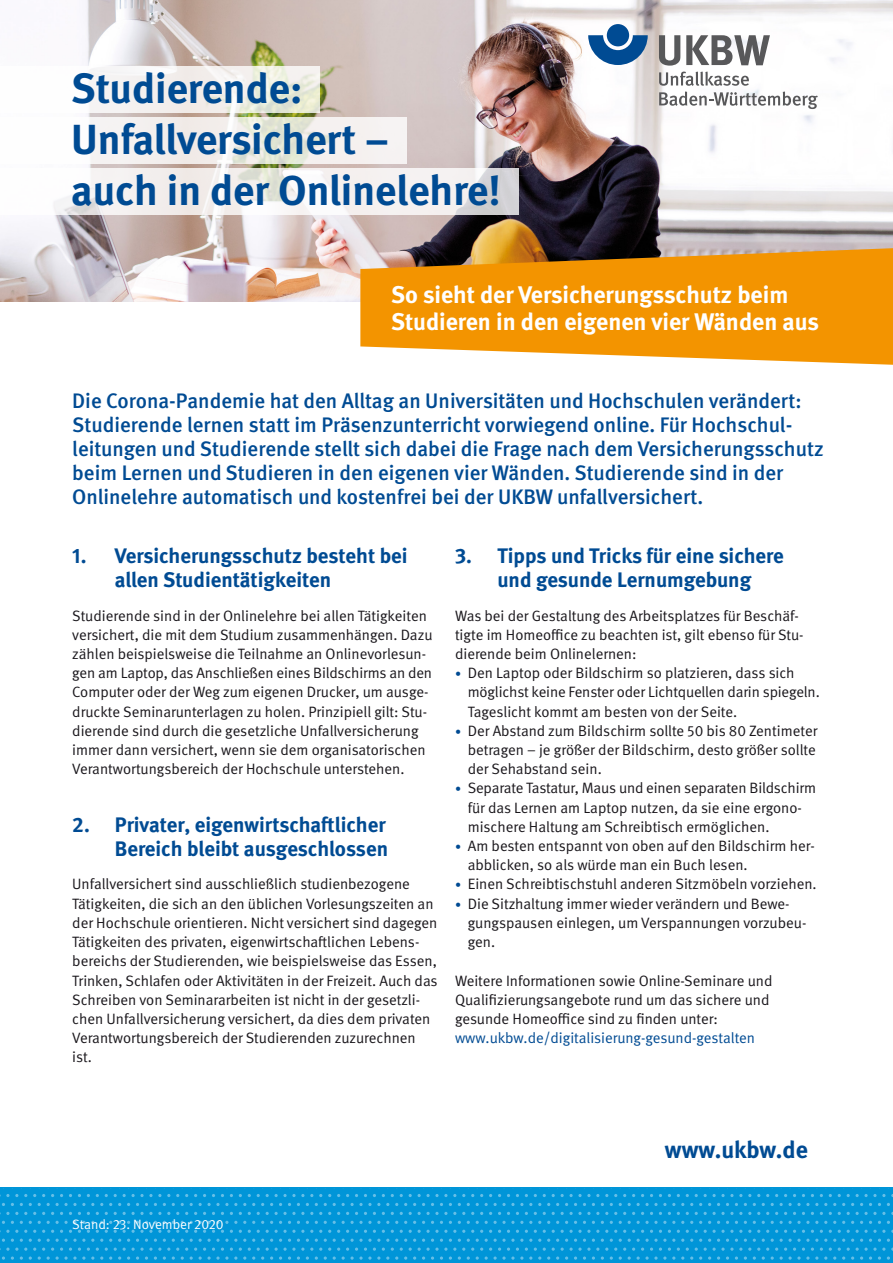
<style>
.page{position:relative;width:893px;height:1263px;background:#fff}
.page>*{position:absolute;margin:0;border:0;box-sizing:border-box;transform-origin:0 0}
.C_-_Überschrift__sch{font:700 42px/51px "DGUV Meta";color:#004b93}
.C_-_Unter-Übersch{font:700 24px/27px "DGUV Meta";color:#fff}
.Zwischenüberschrift{font:700 24px "DGUV Meta";color:#004b93}
.Anleser{font:500 21px/24px "DGUV Meta";color:#004b93}
.Subline{font:700 21px/24px "DGUV Meta";color:#004b93}
.Fließtext{font:15px/19.2px "DGUV Meta";color:#1a171c}
.Fließtext-2{font:13.5px "DGUV Meta";color:#fff}
.s1{font-size:12px;color:#004b93}
.s2{color:#004b93}
</style>
<div class="page">
<img style="left:0;top:0;width:893px;height:302px">
<svg style="left:360px;top:248px;width:533px;height:117px;background:#e9981c"></svg>
<div style="left:0;top:1188px;width:893px;height:75px;background:#0095d8"></div>
<svg style="left:266px;top:1194px;width:38px;height:3px"></svg>
<svg style="left:409px;top:1194px;width:47px;height:3px"></svg>
<svg style="left:561px;top:1194px;width:38px;height:3px"></svg>
<svg style="left:704px;top:1194px;width:38px;height:3px"></svg>
<svg style="left:847px;top:1194px;width:38px;height:3px"></svg>
<svg style="left:266px;top:1212px;width:38px;height:3px"></svg>
<svg style="left:409px;top:1212px;width:47px;height:3px"></svg>
<svg style="left:561px;top:1212px;width:38px;height:3px"></svg>
<svg style="left:704px;top:1212px;width:38px;height:3px"></svg>
<svg style="left:847px;top:1212px;width:38px;height:3px"></svg>
<svg style="left:199px;top:1203px;width:38px;height:3px"></svg>
<svg style="left:342px;top:1203px;width:38px;height:3px"></svg>
<svg style="left:485px;top:1203px;width:38px;height:3px"></svg>
<svg style="left:628px;top:1203px;width:38px;height:3px"></svg>
<svg style="left:771px;top:1203px;width:38px;height:3px"></svg>
<svg style="left:199px;top:1221px;width:38px;height:3px"></svg>
<svg style="left:342px;top:1221px;width:38px;height:3px"></svg>
<svg style="left:485px;top:1221px;width:38px;height:3px"></svg>
<svg style="left:628px;top:1221px;width:38px;height:3px"></svg>
<svg style="left:771px;top:1221px;width:38px;height:3px"></svg>
<svg style="left:176px;top:1230px;width:169px;height:30px"></svg>
<svg style="left:346px;top:1230px;width:191px;height:30px"></svg>
<svg style="left:538px;top:1230px;width:160px;height:30px"></svg>
<svg style="left:699px;top:1230px;width:186px;height:30px"></svg>
<svg style="left:887px;top:1230px;width:6px;height:30px"></svg>
<svg style="left:0;top:1194px;width:18px;height:3px"></svg>
<svg style="left:123px;top:1194px;width:38px;height:3px"></svg>
<svg style="left:0;top:1212px;width:18px;height:3px"></svg>
<svg style="left:123px;top:1212px;width:38px;height:3px"></svg>
<svg style="left:56px;top:1203px;width:38px;height:3px"></svg>
<svg style="left:56px;top:1221px;width:38px;height:3px"></svg>
<svg style="left:0;top:1230px;width:175px;height:30px"></svg>
<svg style="left:0;top:117px;width:407px;height:47px;fill:#f5f1ef"></svg>
<svg style="left:0;top:168px;width:519px;height:47px;fill:#f5f1f0"></svg>
<svg style="left:0;top:66px;width:320px;height:47px;fill:#f5f2f0"></svg>
<svg style="left:588px;top:35px;width:60px;height:30px"></svg>
<div style="left:607px;top:24px;width:22px;height:22px;background:#004b93;border-radius:50%"></div>
<svg style="left:659px;top:35px;width:21px;height:31px"></svg>
<svg style="left:686px;top:35px;width:84px;height:30px"></svg>
<svg style="left:659px;top:72px;width:159px;height:37px"></svg>
<h1 class="C_-_Überschrift__sch" style="left:71px;top:65px;width:233px">Studierende:</h1>
<h1 class="C_-_Überschrift__sch" style="left:71px;top:116px;width:431px">Unfallversichert –<br>auch in der Onlinelehre!</h1>
<h1 class="C_-_Unter-Übersch" style="left:391px;top:282px;width:429px">So sieht der Versicherungsschutz beim<br>Studieren in den eigenen vier Wänden aus</h1>
<p class="Anleser" style="left:72px;top:390px;width:753px">Die Corona-Pandemie hat den Alltag an Universitäten und Hochschulen verändert:<br>Studierende lernen statt im Präsenzunterricht vorwiegend online. Für Hochschul&shy;leitungen und Studierende stellt sich dabei die Frage nach dem Versicherungsschutz beim Lernen und Studieren in den eigenen vier Wänden. Studierende sind in der Onlinelehre automatisch und kostenfrei bei der UKBW unfallversichert.</p>
<p class="Subline" style="left:115px;top:544px;width:294px;text-indent:-43px">1. Versicherungsschutz besteht bei allen Studientätigkeiten</p>
<p class="Fließtext" style="left:72px;top:606px;width:362px">Studierende sind in der Onlinelehre bei allen Tätigkeiten versichert, die mit dem Studium zusammenhängen. Dazu zählen beispielsweise die Teilnahme an Onlinevorlesun&shy;gen am Laptop, das Anschließen eines Bildschirms an den Computer oder der Weg zum eigenen Drucker, um ausge&shy;druckte Seminarunterlagen zu holen. Prinzipiell gilt: Stu&shy;dierende sind durch die gesetzliche Unfallversicherung immer dann versichert, wenn sie dem organisatorischen Verantwortungsbereich der Hochschule unterstehen.</p>
<p class="Subline" style="left:72px;top:813px;width:317px;text-align:right">2. Privater, eigenwirtschaftlicher<br>Bereich bleibt ausgeschlossen</p>
<p class="Fließtext" style="left:72px;top:875px;width:367px">Unfallversichert sind ausschließlich studienbezogene Tätigkeiten, die sich an den üblichen Vorlesungszeiten an der Hochschule orientieren. Nicht versichert sind dagegen Tätigkeiten des privaten, eigenwirtschaftlichen Lebens&shy;bereichs der Studierenden, wie beispielsweise das Essen, Trinken, Schlafen oder Aktivitäten in der Freizeit. Auch das Schreiben von Seminararbeiten ist nicht in der gesetzli&shy;chen Unfallversicherung versichert, da dies dem privaten Verantwortungsbereich der Studierenden zuzurechnen ist.</p>
<p class="Subline" style="left:455px;top:544px;width:330px;text-align:center">3. Tipps und Tricks für eine sichere und gesunde Lernumgebung</p>
<p class="Fließtext" style="left:455px;top:606px;width:350px">Was bei der Gestaltung des Arbeitsplatzes für Beschäf&shy;tigte im Homeoffice zu beachten ist, gilt ebenso für Stu&shy;dierende beim Onlinelernen:</p>
<p class="Fließtext" style="left:468px;top:664px;width:354px;text-indent:-13px"><span class="s1">•</span> Den Laptop oder Bildschirm so platzieren, dass sich möglichst keine Fenster oder Lichtquellen darin spiegeln.<br>Tageslicht kommt am besten von der Seite.</p>
<p class="Fließtext" style="left:468px;top:721px;width:351px;text-align:justify;text-indent:-13px"><span class="s1">•</span> Der Abstand zum Bildschirm sollte 50 bis 80 Zentimeter betragen – je größer der Bildschirm, desto größer sollte der Sehabstand sein.</p>
<p class="Fließtext" style="left:468px;top:779px;width:350px;text-indent:-13px"><span class="s1">•</span> Separate Tastatur, Maus und einen separaten Bildschirm für das Lernen am Laptop nutzen, da sie eine ergono&shy;mischere Haltung am Schreibtisch ermöglichen.</p>
<p class="Fließtext" style="left:468px;top:837px;width:348px;text-indent:-13px"><span class="s1">•</span> Am besten entspannt von oben auf den Bildschirm her&shy;abblicken, so als würde man ein Buch lesen.</p>
<p class="Fließtext" style="left:455px;top:875px;width:363px"><span class="s1">•</span> Einen Schreibtischstuhl anderen Sitzmöbeln vorziehen.</p>
<p class="Fließtext" style="left:468px;top:894px;width:340px;text-indent:-13px"><span class="s1">•</span> Die Sitzhaltung immer wieder verändern und Bewe&shy;gungspausen einlegen, um Verspannungen vorzubeu&shy;gen.</p>
<p class="Fließtext" style="left:455px;top:971px;width:319px">Weitere Informationen sowie Online-Seminare und Qualifizierungsangebote rund um das sichere und gesunde Homeoffice sind zu finden unter: <span class="s2">www.ukbw.de/digitalisierung-gesund-gestalten</span></p>
<p class="Fließtext-2" style="left:72px;top:1217px;width:153px">Stand: 23. November 2020</p>
<h2 class="Zwischenüberschrift" style="left:665px;top:1136px;width:144px">www.ukbw.de</h2>
</div>
